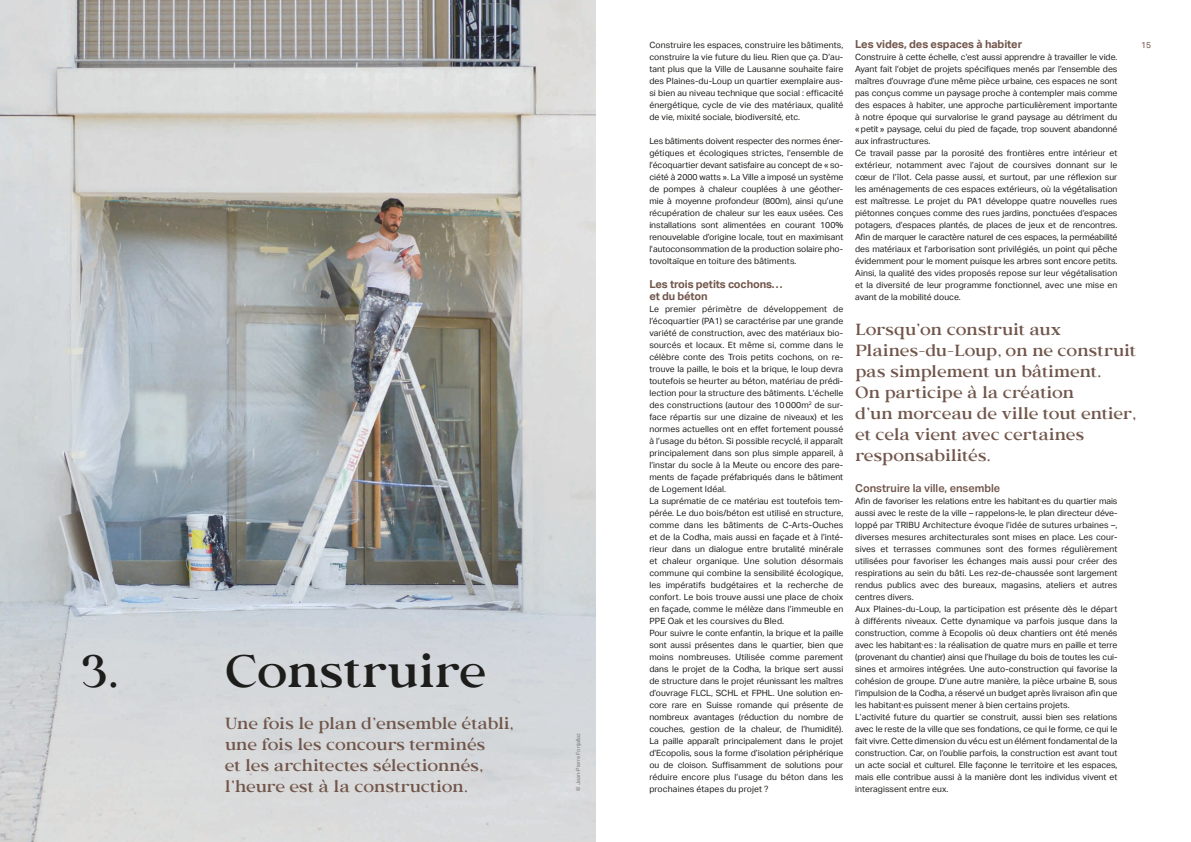
<style>
.page{position:relative;width:1191px;height:842px;background:#fff}
.page>*{position:absolute;margin:0;border:0;box-sizing:border-box;transform-origin:0 0}
.t1{font:500 45px "Bosca";letter-spacing:-.005em;color:#1d1d1b}
.t2{font:500 16px/21px "Bosca";letter-spacing:-.01em;color:#71564b}
.t3{font:700 11px/12px "Aktiv Grotesk";letter-spacing:-.01em;color:#71564b}
.t4{font:600 11px "Aktiv Grotesk";color:#71564b}
.t5{font:8.6px/12px "Aktiv Grotesk";color:#1d1d1b}
.t6{font:8.6px "Aktiv Grotesk";color:#71564b}
.t7{font:5.5px "Aktiv Grotesk";color:#787877}
</style>
<div class="page">
<img style="left:0;top:0;width:595px;height:842px">
<h1 class="t1" style="left:80px;top:645px;width:40px">3.</h1>
<h1 class="t1" style="left:225px;top:645px;width:263px">Construire</h1>
<h2 class="t2" style="left:225px;top:713px;width:290px">Une fois le plan d’ensemble établi, une fois les concours terminés<br>et les architectes sélectionnés, l’heure est à la construction.</h2>
<p class="t7" style="left:575px;top:791px;width:59px;rotate:-90deg">© Jean-Pierre Fonjallaz</p>
<p class="t5" style="left:649px;top:39px;width:195px;text-align:justify">Construire les espaces, construire les bâtiments, construire la vie future du lieu. Rien que ça. D’au&shy;tant plus que la Ville de Lausanne souhaite faire des Plaines-du-Loup un quartier exemplaire aus&shy;si bien au niveau technique que social : efficacité énergétique, cycle de vie des matériaux, qualité de vie, mixité sociale, biodiversité, etc.</p>
<p class="t5" style="left:649px;top:135px;width:195px;text-align:justify">Les bâtiments doivent respecter des normes éner&shy;gétiques et écologiques strictes, l’ensemble de l’écoquartier devant satisfaire au concept de « so&shy;ciété à 2000 watts ». La Ville a imposé un système de pompes à chaleur couplées à une géother&shy;mie à moyenne profondeur (800m), ainsi qu’une récupération de chaleur sur les eaux usées. Ces installations sont alimentées en courant 100% renouvelable d’origine locale, tout en maximisant l’autoconsommation de la production solaire pho&shy;tovoltaïque en toiture des bâtiments.</p>
<p class="t3" style="left:649px;top:278px;width:135px">Les trois petits cochons… et du béton</p>
<p class="t5" style="left:649px;top:303px;width:195px">Le premier périmètre de développement de l’écoquartier (PA1) se caractérise par une grande variété de construction, avec des matériaux bio&shy;sourcés et locaux. Et même si, comme dans le célèbre conte des Trois petits cochons, on re&shy;trouve la paille, le bois et la brique, le loup devra toutefois se heurter au béton, matériau de prédi&shy;lection pour la structure des bâtiments. L’échelle des constructions (autour des 10 000m<sup>2</sup> de sur&shy;face répartis sur une dizaine de niveaux) et les normes actuelles ont en effet fortement poussé à l’usage du béton. Si possible recyclé, il apparaît principalement dans son plus simple appareil, à l’instar du socle à la Meute ou encore des pare&shy;ments de façade préfabriqués dans le bâtiment de Logement Idéal.<br>La suprématie de ce matériau est toutefois tem&shy;pérée. Le duo bois/béton est utilisé en structure, comme dans les bâtiments de C-Arts-Ouches et de la Codha, mais aussi en façade et à l’inté&shy;rieur dans un dialogue entre brutalité minérale et chaleur organique. Une solution désormais commune qui combine la sensibilité écologique, les impératifs budgétaires et la recherche de confort. Le bois trouve aussi une place de choix en façade, comme le mélèze dans l’immeuble en PPE Oak et les coursives du Bled.<br>Pour suivre le conte enfantin, la brique et la paille sont aussi présentes dans le quartier, bien que moins nombreuses. Utilisée comme parement dans le projet de la Codha, la brique sert aussi de structure dans le projet réunissant les maîtres d’ouvrage FLCL, SCHL et FPHL. Une solution en&shy;core rare en Suisse romande qui présente de nombreux avantages (réduction du nombre de couches, gestion de la chaleur, de l’humidité).<br>La paille apparaît principalement dans le projet d’Ecopolis, sous la forme d’isolation périphérique ou de cloison. Suffisamment de solutions pour réduire encore plus l’usage du béton dans les prochaines étapes du projet ?</p>
<p class="t3" style="left:855px;top:38px;width:169px">Les vides, des espaces à habiter</p>
<p class="t5" style="left:855px;top:51px;width:264px">Construire à cette échelle, c’est aussi apprendre à travailler le vide.<br>Ayant fait l’objet de projets spécifiques menés par l’ensemble des maîtres d’ouvrage d’une même pièce urbaine, ces espaces ne sont pas conçus comme un paysage proche à contempler mais comme des espaces à habiter, une approche particulièrement importante à notre époque qui survalorise le grand paysage au détriment du « petit » paysage, celui du pied de façade, trop souvent abandonné aux infrastructures.<br>Ce travail passe par la porosité des frontières entre intérieur et extérieur, notamment avec l’ajout de coursives donnant sur le cœur de l’îlot. Cela passe aussi, et surtout, par une réflexion sur les aménagements de ces espaces extérieurs, où la végétalisation est maîtresse. Le projet du PA1 développe quatre nouvelles rues piétonnes conçues comme des rues jardins, ponctuées d’espaces potagers, d’espaces plantés, de places de jeux et de rencontres.<br>Afin de marquer le caractère naturel de ces espaces, la perméabilité des matériaux et l’arborisation sont privilégiés, un point qui pêche évidemment pour le moment puisque les arbres sont encore petits.<br>Ainsi, la qualité des vides proposés repose sur leur végétalisation et la diversité de leur programme fonctionnel, avec une mise en avant de la mobilité douce.</p>
<p class="t6" style="left:1141px;top:40px;width:12px">15</p>
<h2 class="t2" style="left:855px;top:319px;width:282px">Lorsqu’on construit aux<br>Plaines-du-Loup, on ne construit pas simplement un bâtiment.<br>On participe à la création<br>d’un morceau de ville tout entier, et cela vient avec certaines responsabilités.</h2>
<p class="t4" style="left:855px;top:482px;width:147px">Construire la ville, ensemble</p>
<p class="t5" style="left:855px;top:495px;width:264px">Afin de favoriser les relations entre les habitant∙es du quartier mais aussi avec le reste de la ville – rappelons-le, le plan directeur déve&shy;loppé par TRIBU Architecture évoque l’idée de sutures urbaines –, diverses mesures architecturales sont mises en place. Les cour&shy;sives et terrasses communes sont des formes régulièrement utilisées pour favoriser les échanges mais aussi pour créer des respirations au sein du bâti. Les rez-de-chaussée sont largement rendus publics avec des bureaux, magasins, ateliers et autres centres divers.<br>Aux Plaines-du-Loup, la participation est présente dès le départ à différents niveaux. Cette dynamique va parfois jusque dans la construction, comme à Ecopolis où deux chantiers ont été menés avec les habitant∙es : la réalisation de quatre murs en paille et terre (provenant du chantier) ainsi que l’huilage du bois de toutes les cui&shy;sines et armoires intégrées. Une auto-construction qui favorise la cohésion de groupe. D’une autre manière, la pièce urbaine B, sous l’impulsion de la Codha, a réservé un budget après livraison afin que les habitant∙es puissent mener à bien certains projets.<br>L’activité future du quartier se construit, aussi bien ses relations avec le reste de la ville que ses fondations, ce qui le forme, ce qui le fait vivre. Cette dimension du vécu est un élément fondamental de la construction. Car, on l’oublie parfois, la construction est avant tout un acte social et culturel. Elle façonne le territoire et les espaces, mais elle contribue aussi à la manière dont les individus vivent et interagissent entre eux.</p>
</div>
